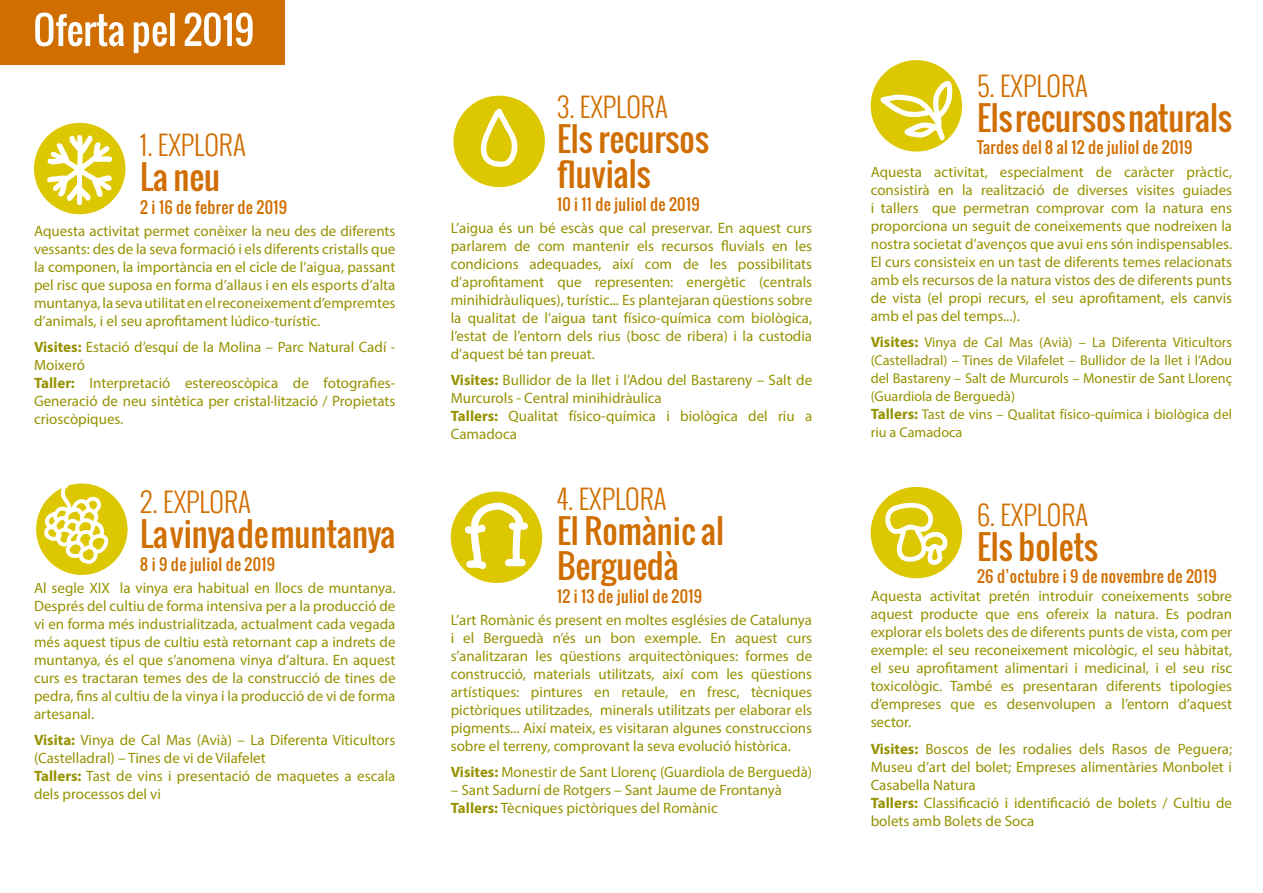
<style>
.page{position:relative;width:1263px;height:893px;background:#fff}
.page>*{position:absolute;margin:0;border:0;box-sizing:border-box;transform-origin:0 0}
.t1{font:33px/35px "Oswald";color:#d06e00}
.t2{font:300 27px "Oswald";color:#d06e00}
.t3{font:15.75px "Oswald";letter-spacing:.025em;color:#d06e00}
.t4{font:15px/18px "Myriad Pro";color:#969200;text-align:justify}
.t5{font:14.25px/18px "Myriad Pro";color:#969200}
.s1{font-weight:700}
.s2{font-weight:700;font-size:15px}
</style>
<div class="page">
<div style="left:0;top:0;width:285px;height:65px;background:#d06e00"></div>
<svg style="left:35px;top:13px;width:218px;height:40px"></svg>
<div style="left:453px;top:96px;width:92px;height:91px;background:#ddc700;border-radius:50%"></div>
<div style="left:451px;top:492px;width:91px;height:91px;background:#ddc700;border-radius:50%"></div>
<div style="left:34px;top:123px;width:91px;height:91px;background:#ddc700;border-radius:50%"></div>
<svg style="left:480px;top:108px;width:38px;height:59px"></svg>
<div style="left:871px;top:60px;width:91px;height:92px;background:#ddc700;border-radius:50%"></div>
<div style="left:871px;top:487px;width:91px;height:91px;background:#ddc700;border-radius:50%"></div>
<svg style="left:880px;top:77px;width:74px;height:65px"></svg>
<svg style="left:46px;top:133px;width:68px;height:72px"></svg>
<div style="left:36px;top:483px;width:92px;height:92px;background:#ddc700;border-radius:50%"></div>
<svg style="left:43px;top:483px;width:67px;height:81px"></svg>
<svg style="left:885px;top:502px;width:64px;height:63px"></svg>
<svg style="left:464px;top:503px;width:65px;height:67px"></svg>
<h2 class="t2" style="left:140px;top:125px;width:107px">1. EXPLORA</h2>
<h1 class="t1" style="left:140px;top:159px;width:81px">La neu</h1>
<p class="t3" style="left:140px;top:195px;width:148px">2 i 16 de febrer de 2019</p>
<p class="t4" style="left:34px;top:221px;width:363px">Aquesta activitat permet conèixer la neu des de diferents vessants: des de la seva formació i els diferents cristalls que la componen, la importància en el cicle de l’aigua, passant pel risc que suposa en forma d’allaus i en els esports d’alta muntanya, la seva utilitat en el reconeixement d’empremtes d’animals, i el seu aprofitament lúdico-turístic.</p>
<p class="t4" style="left:34px;top:338px;width:363px;text-align:left"><span class="s1">Visites:</span> Estació d’esquí de la Molina – Parc Natural Cadí - Moixeró<br><span class="s1">Taller:</span> Interpretació estereoscòpica de fotografies-Generació de neu sintètica per cristal·lització / Propietats crioscòpiques.</p>
<h2 class="t2" style="left:140px;top:482px;width:112px">2. EXPLORA</h2>
<h1 class="t1" style="left:140px;top:516px;width:257px">La vinya de muntanya</h1>
<p class="t3" style="left:140px;top:552px;width:136px">8 i 9 de juliol de 2019</p>
<p class="t4" style="left:34px;top:579px;width:363px">Al segle XIX la vinya era habitual en llocs de muntanya.<br>Després del cultiu de forma intensiva per a la producció de vi en forma més industrialitzada, actualment cada vegada més aquest tipus de cultiu està retornant cap a indrets de muntanya, és el que s’anomena vinya d’altura. En aquest curs es tractaran temes des de la construcció de tines de pedra, fins al cultiu de la vinya i la producció de vi de forma artesanal.</p>
<p class="t4" style="left:34px;top:731px;width:363px;text-align:left"><span class="s1">Visita:</span> Vinya de Cal Mas (Avià) – La Diferenta Viticultors (Castelladral) – Tines de vi de Vilafelet<br><span class="s1">Tallers:</span> Tast de vins i presentació de maquetes a escala dels processos del vi</p>
<h2 class="t2" style="left:557px;top:87px;width:112px">3. EXPLORA</h2>
<h1 class="t1" style="left:557px;top:121px;width:153px">Els recursos fluvials</h1>
<p class="t3" style="left:557px;top:192px;width:144px">10 i 11 de juliol de 2019</p>
<p class="t4" style="left:451px;top:219px;width:363px">L’aigua és un bé escàs que cal preservar. En aquest curs parlarem de com mantenir els recursos fluvials en les condicions adequades, així com de les possibilitats d’aprofitament que representen: energètic (centrals minihidràuliques), turístic... Es plantejaran qüestions sobre la qualitat de l’aigua tant físico-química com biològica, l’estat de l’entorn dels rius (bosc de ribera) i la custodia d’aquest bé tan preuat.</p>
<p class="t4" style="left:451px;top:371px;width:363px;text-align:left"><span class="s1">Visites:</span> Bullidor de la llet i l’Adou del Bastareny – Salt de Murcurols - Central minihidràulica<br><span class="s1">Tallers:</span> Qualitat físico-química i biològica del riu a Camadoca</p>
<h2 class="t2" style="left:557px;top:479px;width:111px">4. EXPLORA</h2>
<h1 class="t1" style="left:557px;top:513px;width:169px">El Romànic al<br>Berguedà</h1>
<p class="t3" style="left:557px;top:584px;width:147px">12 i 13 de juliol de 2019</p>
<p class="t4" style="left:451px;top:611px;width:363px">L’art Romànic és present en moltes esglésies de Catalunya i el Berguedà n’és un bon exemple. En aquest curs s’analitzaran les qüestions arquitectòniques: formes de construcció, materials utilitzats, així com les qüestions artístiques: pintures en retaule, en fresc, tècniques pictòriques utilitzades, minerals utilitzats per elaborar els pigments... Així mateix, es visitaran algunes construccions sobre el terreny, comprovant la seva evolució històrica.</p>
<p class="t4" style="left:451px;top:763px;width:363px"><span class="s1">Visites:</span> Monestir de Sant Llorenç (Guardiola de Berguedà)</p>
<p class="t4" style="left:451px;top:781px;width:333px">– Sant Sadurní de Rotgers – Sant Jaume de Frontanyà<br><span class="s1">Tallers:</span> Tècniques pictòriques del Romànic</p>
<h2 class="t2" style="left:977px;top:66px;width:112px">5. EXPLORA</h2>
<h1 class="t1" style="left:977px;top:100px;width:257px">Els recursos naturals</h1>
<p class="t3" style="left:977px;top:136px;width:217px">Tardes del 8 al 12 de juliol de 2019</p>
<p class="t4" style="left:871px;top:162px;width:363px">Aquesta activitat, especialment de caràcter pràctic, consistirà en la realització de diverses visites guiades i tallers que permetran comprovar com la natura ens proporciona un seguit de coneixements que nodreixen la nostra societat d’avenços que avui ens són indispensables.<br>El curs consisteix en un tast de diferents temes relacionats amb els recursos de la natura vistos des de diferents punts de vista (el propi recurs, el seu aprofitament, els canvis amb el pas del temps...).</p>
<p class="t5" style="left:871px;top:333px;width:363px"><span class="s2">Visites:</span> Vinya de Cal Mas (Avià) – La Diferenta Viticultors (Castelladral) – Tines de Vilafelet – Bullidor de la llet i l’Adou del Bastareny – Salt de Murcurols – Monestir de Sant Llorenç (Guardiola de Berguedà)<br><span class="s2">Tallers:</span> Tast de vins – Qualitat físico-química i biològica del riu a Camadoca</p>
<h2 class="t2" style="left:977px;top:495px;width:113px">6. EXPLORA</h2>
<h1 class="t1" style="left:977px;top:529px;width:123px">Els bolets</h1>
<p class="t3" style="left:977px;top:565px;width:241px">26 d’octubre i 9 de novembre de 2019</p>
<p class="t4" style="left:871px;top:587px;width:363px">Aquesta activitat pretén introduir coneixements sobre aquest producte que ens ofereix la natura. Es podran explorar els bolets des de diferents punts de vista, com per exemple: el seu reconeixement micològic, el seu hàbitat, el seu aprofitament alimentari i medicinal, i el seu risc toxicològic. També es presentaran diferents tipologies d’empreses que es desenvolupen a l’entorn d’aquest sector.</p>
<p class="t4" style="left:871px;top:740px;width:363px;text-align:left"><span class="s1">Visites:</span> Boscos de les rodalies dels Rasos de Peguera; Museu d’art del bolet; Empreses alimentàries Monbolet i Casabella Natura<br><span class="s1">Tallers:</span> Classificació i identificació de bolets / Cultiu de bolets amb Bolets de Soca</p>
</div>
